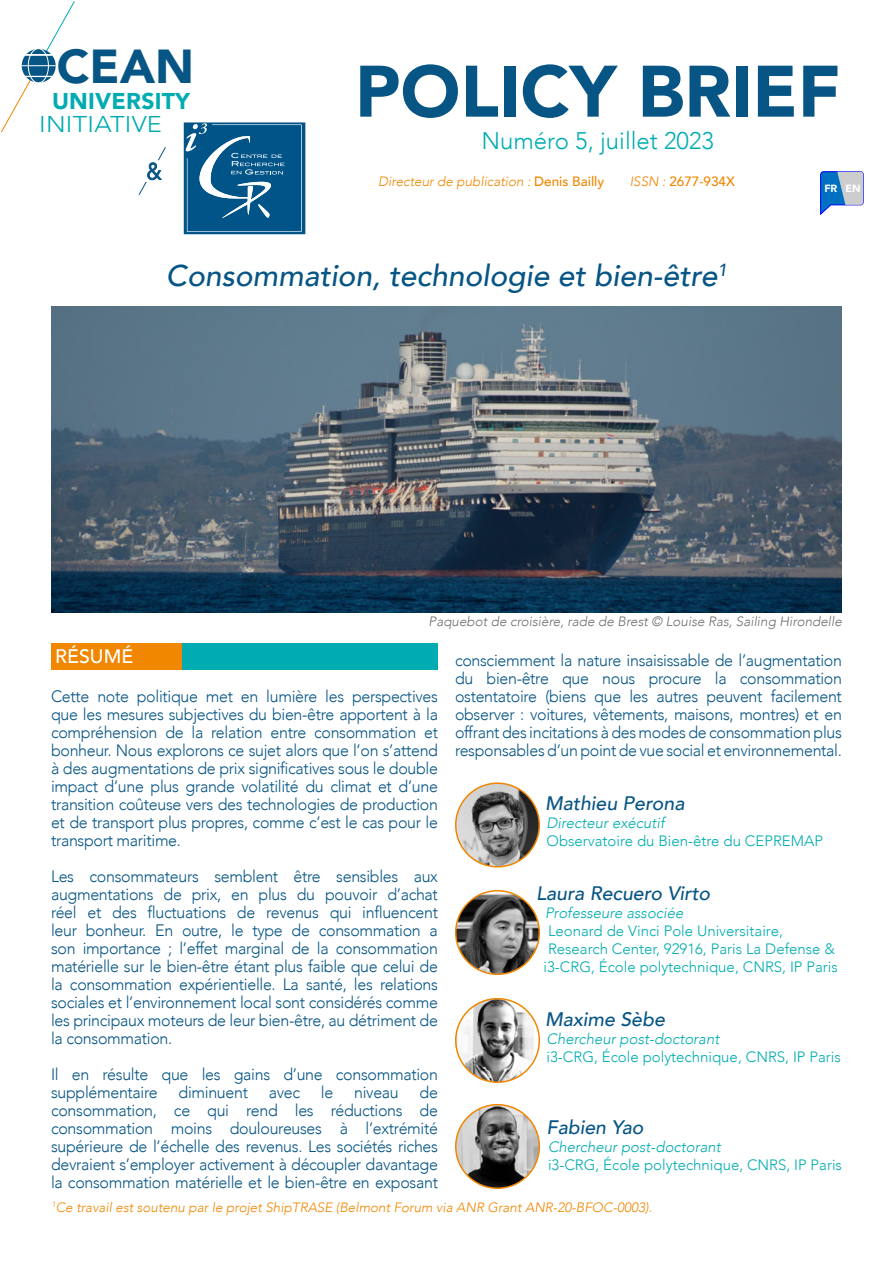
<style>
.page{position:relative;width:893px;height:1263px;background:#fff}
.page>*{position:absolute;margin:0;border:0;box-sizing:border-box;transform-origin:0 0}
.t1{font:900 72px "Avenir";color:#075585}
.t2{font:900 47.55px "Avenir";color:#075585}
.t3{font:italic 500 30px "Avenir";color:#075585}
.t4{font:300 24px "Avenir";color:#00acb1}
.t5{font:900 22.8px "Avenir";letter-spacing:.01em;color:#00acb1}
.t6{font:300 22.8px "Avenir";letter-spacing:.01em;color:#00acb1;scale:1.11 1}
.t7{font:italic 500 19.5px "Avenir";color:#075585}
.t8{font:500 19.5px "Avenir";color:#fff}
.t9{font:300 16.5px/18px "Avenir";letter-spacing:-.02em;color:#075585;text-align:justify}
.t10{font:300 15px "Avenir";color:#00acb1}
.t11{font:italic 300 15px "Avenir";color:#00acb1}
.t12{font:italic 300 13.5px "Avenir";color:#f18700}
.t13{font:italic 300 13.5px "Avenir";color:#716f6f}
.t14{font:500 13.5px "Avenir";color:#f18700}
.t15{font:900 10.5px "Avenir";color:#fff}
.s1{font-weight:500;font-style:normal}
.s2{font-weight:300;font-style:italic}
</style>
<div class="page">
<svg style="left:22px;top:49px;width:34px;height:34px"></svg>
<div style="left:28px;top:48px;width:21px;height:35px;border:1px solid #fff;border-radius:50%"></div>
<svg style="left:25px;top:1px;width:50px;height:66px"></svg>
<svg style="left:1px;top:76px;width:51px;height:56px"></svg>
<hr style="left:22px;top:65px;width:34px;height:1px;background:#fff">
<svg style="left:184px;top:122px;width:121px;height:112px;background:#206997"></svg>
<svg style="left:138px;top:147px;width:28px;height:48px"></svg>
<svg style="left:821px;top:172px;width:42px;height:42px"></svg>
<svg style="left:51px;top:643px;width:387px;height:26px;background:#519e75"></svg>
<img style="left:456px;top:891px;width:83px;height:83px;border-radius:42px">
<div style="left:455px;top:890px;width:85px;height:85px;border:2px solid #f18700;border-radius:50%"></div>
<img style="left:456px;top:783px;width:83px;height:84px;border-radius:42px">
<div style="left:455px;top:782px;width:85px;height:85px;border:2px solid #f18700;border-radius:50%"></div>
<img style="left:456px;top:999px;width:83px;height:83px;border-radius:42px">
<div style="left:455px;top:998px;width:85px;height:85px;border:2px solid #f18700;border-radius:50%"></div>
<img style="left:456px;top:1105px;width:83px;height:83px;border-radius:42px">
<div style="left:455px;top:1104px;width:85px;height:85px;border:2px solid #f18700;border-radius:50%"></div>
<img style="left:51px;top:306px;width:791px;height:306px">
<h2 class="t2" style="left:57px;top:39px;width:139px">CEAN</h2>
<h3 class="t5" style="left:52px;top:88px;width:140px">UNIVERSITY</h3>
<h3 class="t6" style="left:39px;top:111px;width:112px">INITIATIVE</h3>
<h1 class="t1" style="left:355px;top:50px;width:487px">POLICY BRIEF</h1>
<h3 class="t4" style="left:481px;top:128px;width:234px">Numéro 5, juillet 2023</h3>
<p class="t12" style="left:378px;top:176px;width:228px">Directeur de publication : <span class="s1">Denis Bailly</span></p>
<p class="t14" style="left:630px;top:176px;width:107px"><span class="s2">ISSN :</span> 2677-934X</p>
<p class="t15" style="left:824px;top:182px;width:38px">FR EN</p>
<h3 class="t3" style="left:166px;top:264px;width:563px">Consommation, technologie et bien-être<sup>1</sup></h3>
<p class="t13" style="left:429px;top:614px;width:415px">Paquebot de croisière, rade de Brest © Louise Ras, Sailing Hirondelle</p>
<p class="t8" style="left:55px;top:648px;width:79px">RÉSUMÉ</p>
<p class="t9" style="left:51px;top:688px;width:388px">Cette note politique met en lumière les perspectives que les mesures subjectives du bien-être apportent à la compréhension de la relation entre consommation et bonheur. Nous explorons ce sujet alors que l’on s’attend à des augmentations de prix significatives sous le double impact d’une plus grande volatilité du climat et d’une transition coûteuse vers des technologies de production et de transport plus propres, comme c’est le cas pour le transport maritime.</p>
<p class="t9" style="left:51px;top:868px;width:388px">Les consommateurs semblent être sensibles aux augmentations de prix, en plus du pouvoir d’achat réel et des fluctuations de revenus qui influencent leur bonheur. En outre, le type de consommation a son importance ; l’effet marginal de la consommation matérielle sur le bien-être étant plus faible que celui de la consommation expérientielle. La santé, les relations sociales et l’environnement local sont considérés comme les principaux moteurs de leur bien-être, au détriment de la consommation.</p>
<p class="t9" style="left:51px;top:1066px;width:388px">Il en résulte que les gains d’une consommation supplémentaire</p>
<p class="t9" style="left:455px;top:652px;width:388px">consciemment la nature insaisissable de l’augmentation du bien-être que nous procure la consommation ostentatoire (biens que les autres peuvent facilement observer : voitures, vêtements, maisons, montres) et en offrant des incitations à des modes de consommation plus responsables d’un point de vue social et environnemental.</p>
<p class="t7" style="left:545px;top:795px;width:141px">Mathieu Perona</p>
<p class="t11" style="left:546px;top:815px;width:120px">Directeur exécutif</p>
<p class="t10" style="left:546px;top:833px;width:278px">Observatoire du Bien-être du CEPREMAP</p>
<p class="t7" style="left:536px;top:885px;width:176px">Laura Recuero Virto</p>
<p class="t11" style="left:545px;top:905px;width:140px">Professeure associée</p>
<p class="t10" style="left:548px;top:923px;width:236px">Leonard de Vinci Pole Universitaire,</p>
<p class="t10" style="left:548px;top:941px;width:288px">Research Center, 92916, Paris La Defense &amp;</p>
<p class="t10" style="left:543px;top:959px;width:296px">i3-CRG, École polytechnique, CNRS, IP Paris</p>
<p class="t7" style="left:545px;top:1011px;width:121px">Maxime Sèbe</p>
<p class="t11" style="left:546px;top:1031px;width:174px">Chercheur post-doctorant</p>
<p class="t10" style="left:546px;top:1049px;width:296px">i3-CRG, École polytechnique, CNRS, IP Paris</p>
<p class="t9" style="left:51px;top:1084px;width:388px;text-indent:369px">de consommation, ce qui rend les réductions de consommation moins douloureuses à l’extrémité supérieure de l’échelle des revenus. Les sociétés riches devraient s’employer activement à découpler davantage la consommation matérielle et le bien-être en exposant</p>
<p class="t9" style="left:179px;top:1084px;width:71px">diminuent</p>
<p class="t9" style="left:269px;top:1084px;width:33px">avec</p>
<p class="t9" style="left:321px;top:1084px;width:14px">le</p>
<p class="t9" style="left:354px;top:1084px;width:46px">niveau</p>
<p class="t7" style="left:546px;top:1119px;width:98px">Fabien Yao</p>
<p class="t11" style="left:548px;top:1139px;width:174px">Chercheur post-doctorant</p>
<p class="t10" style="left:548px;top:1157px;width:295px">i3-CRG, École polytechnique, CNRS, IP Paris</p>
<p class="t12" style="left:52px;top:1200px;width:602px"><sup>1</sup>Ce travail est soutenu par le projet ShipTRASE (Belmont Forum via ANR Grant ANR-20-BFOC-0003).</p>
</div>
